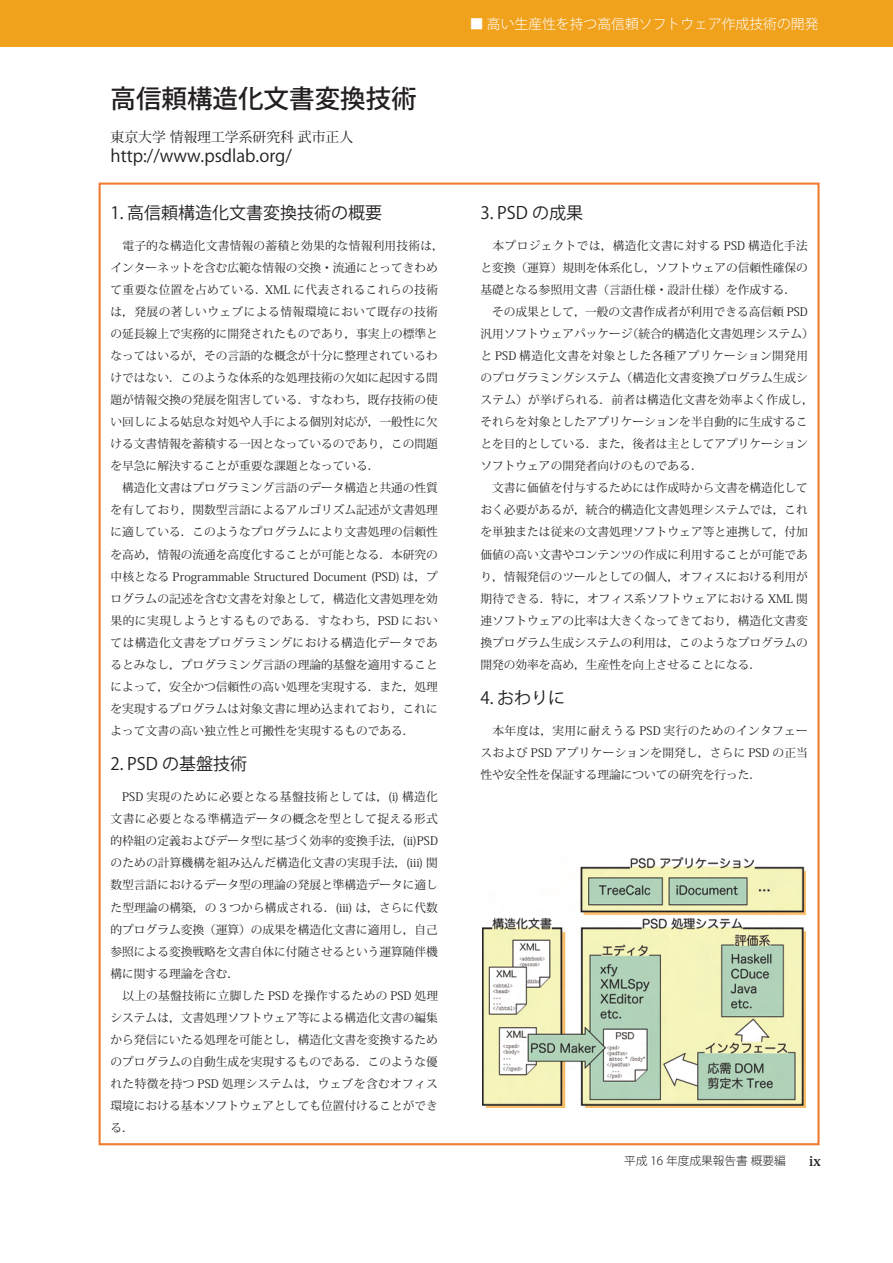
<style>
.page{position:relative;width:893px;height:1263px;background:#fff}
.page>*{position:absolute;margin:0;border:0;box-sizing:border-box;transform-origin:0 0}
.t1{font:500 25.5px "Koz Go Std";color:#231f20}
.t2{font:16.95px "Koz Go Std";color:#231f20}
.t3{font:300 13.8px "Koz Go Std";color:#fff}
.t4{font:13.8px "Koz Min Std";color:#231f20}
.t5{font:11.7px/22px "Koz Min Std";color:#231f20;text-align:justify}
.t6{font:300 11.7px "Koz Go Std";color:#231f20}
.s1{font-family:"Koz Min Std";font-weight:700;font-size:13.8px}
</style>
<div class="page">
<div style="left:0;top:0;width:893px;height:46px;background:#f0a21d"></div>
<img style="left:483px;top:857px;width:323px;height:250px">
<h1 class="t1" style="left:111px;top:82px;width:308px">高信頼構造化文書変換技術</h1>
<p class="t4" style="left:111px;top:128px;width:244px">東京大学 情報理工学系研究科 武市正人</p>
<h2 class="t2" style="left:111px;top:145px;width:183px">http://www.psdlab.org/</h2>
<h2 class="t2" style="left:111px;top:202px;width:273px">1. 高信頼構造化文書変換技術の概要</h2>
<p class="t5" style="left:111px;top:235px;width:335px;text-align:left">　電子的な構造化文書情報の蓄積と効果的な情報利用技術は，インターネットを含む広範な情報の交換・流通にとってきわめて重要な位置を占めている．XML に代表されるこれらの技術は，発展の著しいウェブによる情報環境において既存の技術の延長線上で実務的に開発されたものであり，事実上の標準となってはいるが，その言語的な概念が十分に整理されているわけではない．このような体系的な処理技術の欠如に起因する問題が情報交換の発展を阻害している．すなわち，既存技術の使い回しによる姑息な対処や人手による個別対応が，一般性に欠ける文書情報を蓄積する一因となっているのであり，この問題を早急に解決することが重要な課題となっている．<br>　構造化文書はプログラミング言語のデータ構造と共通の性質を有しており，関数型言語によるアルゴリズム記述が文書処理に適している．このようなプログラムにより文書処理の信頼性を高め，情報の流通を高度化することが可能となる．本研究の中核となる Programmable Structured Document (PSD) は，プログラムの記述を含む文書を対象として，構造化文書処理を効果的に実現しようとするものである．すなわち，PSD においては構造化文書をプログラミングにおける構造化データであるとみなし，プログラミング言語の理論的基盤を適用することによって，安全かつ信頼性の高い処理を実現する．また，処理を実現するプログラムは対象文書に埋め込まれており，これによって文書の高い独立性と可搬性を実現するものである．</p>
<h2 class="t2" style="left:111px;top:753px;width:138px">2. PSD の基盤技術</h2>
<p class="t5" style="left:111px;top:786px;width:329px">　PSD 実現のために必要となる基盤技術としては，(i) 構造化文書に必要となる準構造データの概念を型として捉える形式的枠組の定義およびデータ型に基づく効率的変換手法，(ii)PSDのための計算機構を組み込んだ構造化文書の実現手法，(iii) 関数型言語におけるデータ型の理論の発展と準構造データに適した型理論の構築，の 3 つから構成される．(iii) は，さらに代数的プログラム変換（運算）の成果を構造化文書に適用し，自己参照による変換戦略を文書自体に付随させるという運算随伴機構に関する理論を含む．</p>
<p class="t5" style="left:111px;top:984px;width:329px;text-indent:12px">以上の基盤技術に立脚した PSD を操作するための PSD 処理システムは，文書処理ソフトウェア等による構造化文書の編集から発信にいたる処理を可能とし，構造化文書を変換するためのプログラムの自動生成を実現するものである．このような優れた特徴を持つ PSD 処理システムは，ウェブを含むオフィス環境における基本ソフトウェアとしても位置付けることができる．</p>
<p class="t3" style="left:470px;top:15px;width:350px">■ 高い生産性を持つ高信頼ソフトウェア作成技術の開発</p>
<h2 class="t2" style="left:480px;top:202px;width:104px">3. PSD の成果</h2>
<p class="t5" style="left:480px;top:235px;width:335px;text-align:left">　本プロジェクトでは，構造化文書に対する PSD 構造化手法と変換（運算）規則を体系化し，ソフトウェアの信頼性確保の基礎となる参照用文書（言語仕様・設計仕様）を作成する．<br>　その成果として，一般の文書作成者が利用できる高信頼 PSD汎用ソフトウェアパッケージ（統合的構造化文書処理システム）と PSD 構造化文書を対象とした各種アプリケーション開発用のプログラミングシステム（構造化文書変換プログラム生成システム）が挙げられる．前者は構造化文書を効率よく作成し，それらを対象としたアプリケーションを半自動的に生成することを目的としている．また，後者は主としてアプリケーションソフトウェアの開発者向けのものである．<br>　文書に価値を付与するためには作成時から文書を構造化しておく必要があるが，統合的構造化文書処理システムでは，これを単独または従来の文書処理ソフトウェア等と連携して，付加価値の高い文書やコンテンツの作成に利用することが可能であり，情報発信のツールとしての個人，オフィスにおける利用が期待できる．特に，オフィス系ソフトウェアにおける XML 関連ソフトウェアの比率は大きくなってきており，構造化文書変換プログラム生成システムの利用は，このようなプログラムの開発の効率を高め，生産性を向上させることになる．</p>
<h2 class="t2" style="left:480px;top:687px;width:86px">4. おわりに</h2>
<p class="t5" style="left:480px;top:720px;width:329px">　本年度は，実用に耐えうる PSD 実行のためのインタフェースおよび PSD アプリケーションを開発し，さらに PSD の正当性や安全性を保証する理論についての研究を行った．</p>
<p class="t6" style="left:624px;top:1153px;width:198px">平成 16 年度成果報告書 概要編　　<span class="s1">ix</span></p>
</div>
